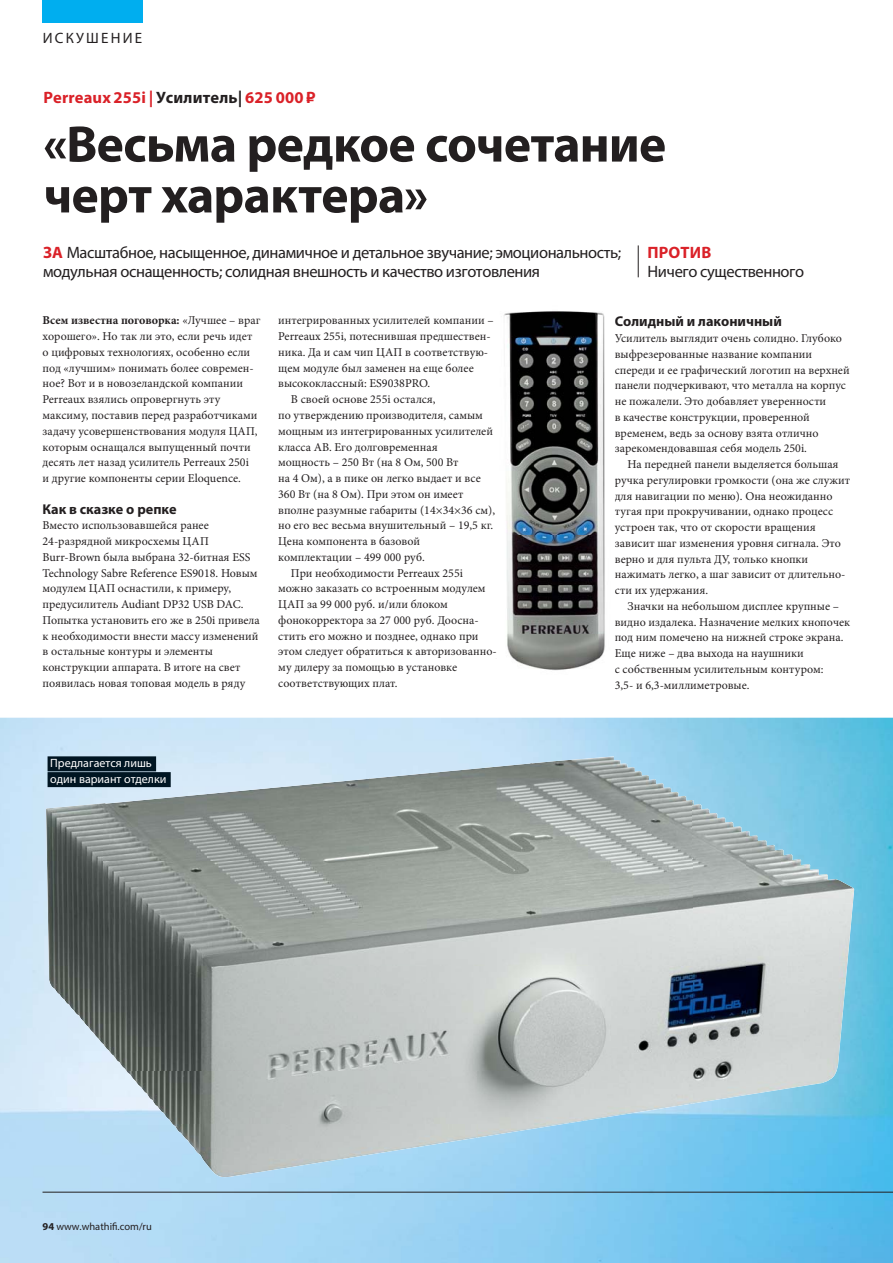
<style>
.page{position:relative;width:893px;height:1263px;background:#fff}
.page>*{position:absolute;margin:0;border:0;box-sizing:border-box;transform-origin:0 0}
.t1{font:700 51.75px/50.8px "Myriad Pro";letter-spacing:-.015em;color:#231f20}
.t2{font:16.5px/19.5px "Myriad Pro";letter-spacing:-.025em;color:#231f20}
.t3{font:700 16.5px "Myriad Pro";letter-spacing:.01em;color:#da2128}
.t4{font:15px "Myriad Pro";letter-spacing:.15em;color:#231f20}
.t5{font:700 14.25px "Myriad Pro";color:#231f20}
.t6{font:12px/15.8px "Minion Pro";color:#231f20}
.t7{font:12px/15.8px "Myriad Pro";color:#fff}
.t8{font:10.5px "Myriad Pro";color:#231f20}
.s1{color:#231f20}
.s2{font-weight:700;color:#da2128}
.s3{font-weight:700}
</style>
<div class="page">
<img style="left:0;top:718px;width:893px;height:545px">
<hr style="left:43px;top:1192px;width:850px;height:1px;background:#231f20">
<div style="left:43px;top:0;width:100px;height:22px;background:#00aeef"></div>
<hr style="left:638px;top:245px;width:1px;height:32px;background:#231f20">
<img style="left:46px;top:793px;width:161px;height:279px">
<img style="left:207px;top:777px;width:162px;height:295px">
<img style="left:369px;top:756px;width:324px;height:316px">
<img style="left:693px;top:799px;width:54px;height:306px">
<img style="left:746px;top:830px;width:108px;height:137px">
<img style="left:746px;top:966px;width:103px;height:130px">
<img style="left:100px;top:1072px;width:377px;height:53px">
<img style="left:477px;top:1072px;width:108px;height:67px">
<img style="left:585px;top:1072px;width:108px;height:53px">
<img style="left:154px;top:1124px;width:323px;height:53px">
<div style="left:48px;top:756px;width:108px;height:15px;background:#001522"></div>
<div style="left:48px;top:772px;width:123px;height:15px;background:#001522"></div>
<img style="left:504px;top:311px;width:101px;height:360px">
<p class="t4" style="left:43px;top:32px;width:101px">ИСКУШЕНИЕ</p>
<h2 class="t3" style="left:43px;top:91px;width:274px">Perreaux 255i | <span class="s1">Усилитель|</span> 625 000 ₽</h2>
<h1 class="t1" style="left:43px;top:124px;width:624px">«Весьма редкое сочетание черт характера»</h1>
<h2 class="t2" style="left:43px;top:244px;width:580px"><span class="s2">ЗА</span> Масштабное, насыщенное, динамичное и детальное звучание; эмоциональность; модульная оснащенность; солидная внешность и качество изготовления</h2>
<h2 class="t3" style="left:647px;top:246px;width:65px">ПРОТИВ</h2>
<h2 class="t2" style="left:647px;top:264px;width:158px">Ничего существенного</h2>
<p class="t6" style="left:43px;top:314px;width:219px"><span class="s3">Всем известна поговорка:</span> «Лучшее – враг хорошего». Но так ли это, если речь идет о цифровых технологиях, особенно если под «лучшим» понимать более современ&shy;ное? Вот и в новозеландской компании Perreaux взялись опровергнуть эту максиму, поставив перед разработчиками задачу усовершенствования модуля ЦАП, которым оснащался выпущенный почти десять лет назад усилитель Perreaux 250i<br>и другие компоненты серии Eloquence.</p>
<p class="t5" style="left:43px;top:503px;width:136px">Как в сказке о репке</p>
<p class="t6" style="left:43px;top:519px;width:219px">Вместо использовавшейся ранее 24-разрядной микросхемы ЦАП Burr-Brown была выбрана 32-битная ESS Technology Sabre Reference ES9018. Новым модулем ЦАП оснастили, к примеру, предусилитель Audiant DP32 USB DAC.<br>Попытка установить его же в 250i привела к необходимости внести массу изменений в остальные контуры и элементы конструкции аппарата. В итоге на свет появилась новая топовая модель в ряду</p>
<p class="t6" style="left:278px;top:314px;width:217px">интегрированных усилителей компании –</p>
<p class="t6" style="left:278px;top:330px;width:214px">Perreaux 255i, потеснившая предшествен-</p>
<p class="t6" style="left:278px;top:345px;width:211px">ника. Да и сам чип ЦАП в соответствую-</p>
<p class="t6" style="left:278px;top:361px;width:197px">щем модуле был заменен на еще более</p>
<p class="t6" style="left:278px;top:377px;width:154px">высококлассный: ES9038PRO.</p>
<p class="t6" style="left:291px;top:393px;width:146px">В своей основе 255i остался,</p>
<p class="t6" style="left:278px;top:408px;width:206px">по утверждению производителя, самым</p>
<p class="t6" style="left:278px;top:424px;width:216px">мощным из интегрированных усилителей</p>
<p class="t6" style="left:278px;top:440px;width:161px">класса AB. Его долговременная</p>
<p class="t6" style="left:278px;top:456px;width:182px">мощность – 250 Вт (на 8 Ом, 500 Вт</p>
<p class="t6" style="left:278px;top:471px;width:204px">на 4 Ом), а в пике он легко выдает и все</p>
<p class="t6" style="left:278px;top:487px;width:187px">360 Вт (на 8 Ом). При этом он имеет</p>
<p class="t6" style="left:278px;top:503px;width:218px">вполне разумные габариты (14×34×36 см),</p>
<p class="t6" style="left:278px;top:519px;width:216px">но его вес весьма внушительный – 19,5 кг.</p>
<p class="t6" style="left:278px;top:534px;width:143px">Цена компонента в базовой</p>
<p class="t6" style="left:278px;top:550px;width:148px">комплектации – 499 000 руб.</p>
<p class="t6" style="left:291px;top:566px;width:174px">При необходимости Perreaux 255i</p>
<p class="t6" style="left:278px;top:582px;width:209px">можно заказать со встроенным модулем</p>
<p class="t6" style="left:278px;top:597px;width:171px">ЦАП за 99 000 руб. и/или блоком</p>
<p class="t6" style="left:278px;top:613px;width:202px">фонокорректора за 27 000 руб. Доосна-</p>
<p class="t6" style="left:278px;top:629px;width:202px">стить его можно и позднее, однако при</p>
<p class="t6" style="left:278px;top:645px;width:220px">этом следует обратиться к авторизованно-</p>
<p class="t6" style="left:278px;top:660px;width:180px">му дилеру за помощью в установке</p>
<p class="t6" style="left:278px;top:676px;width:121px">соответствующих плат.</p>
<p class="t7" style="left:50px;top:757px;width:118px">Предлагается лишь один вариант отделки</p>
<p class="t5" style="left:615px;top:316px;width:169px">Солидный и лаконичный</p>
<p class="t6" style="left:615px;top:331px;width:236px">Усилитель выглядит очень солидно. Глубоко выфрезерованные название компании спереди и ее графический логотип на верхней панели подчеркивают, что металла на корпус не пожалели. Это добавляет уверенности<br>в качестве конструкции, проверенной временем, ведь за основу взята отлично зарекомендовавшая себя модель 250i.</p>
<p class="t6" style="left:615px;top:457px;width:237px;text-indent:13px">На передней панели выделяется большая ручка регулировки громкости (она же служит для навигации по меню). Она неожиданно тугая при прокручивании, однако процесс устроен так, что от скорости вращения зависит шаг изменения уровня сигнала. Это верно и для пульта ДУ, только кнопки нажимать легко, а шаг зависит от длительно&shy;сти их удержания.</p>
<p class="t6" style="left:615px;top:599px;width:237px;text-indent:13px">Значки на небольшом дисплее крупные – видно издалека. Назначение мелких кнопочек под ним помечено на нижней строке экрана.<br>Еще ниже – два выхода на наушники<br>с собственным усилительным контуром:<br>3,5- и 6,3-миллиметровые.</p>
<p class="t8" style="left:43px;top:1222px;width:111px"><span class="s3">94</span> www.whathifi.com/ru</p>
</div>
